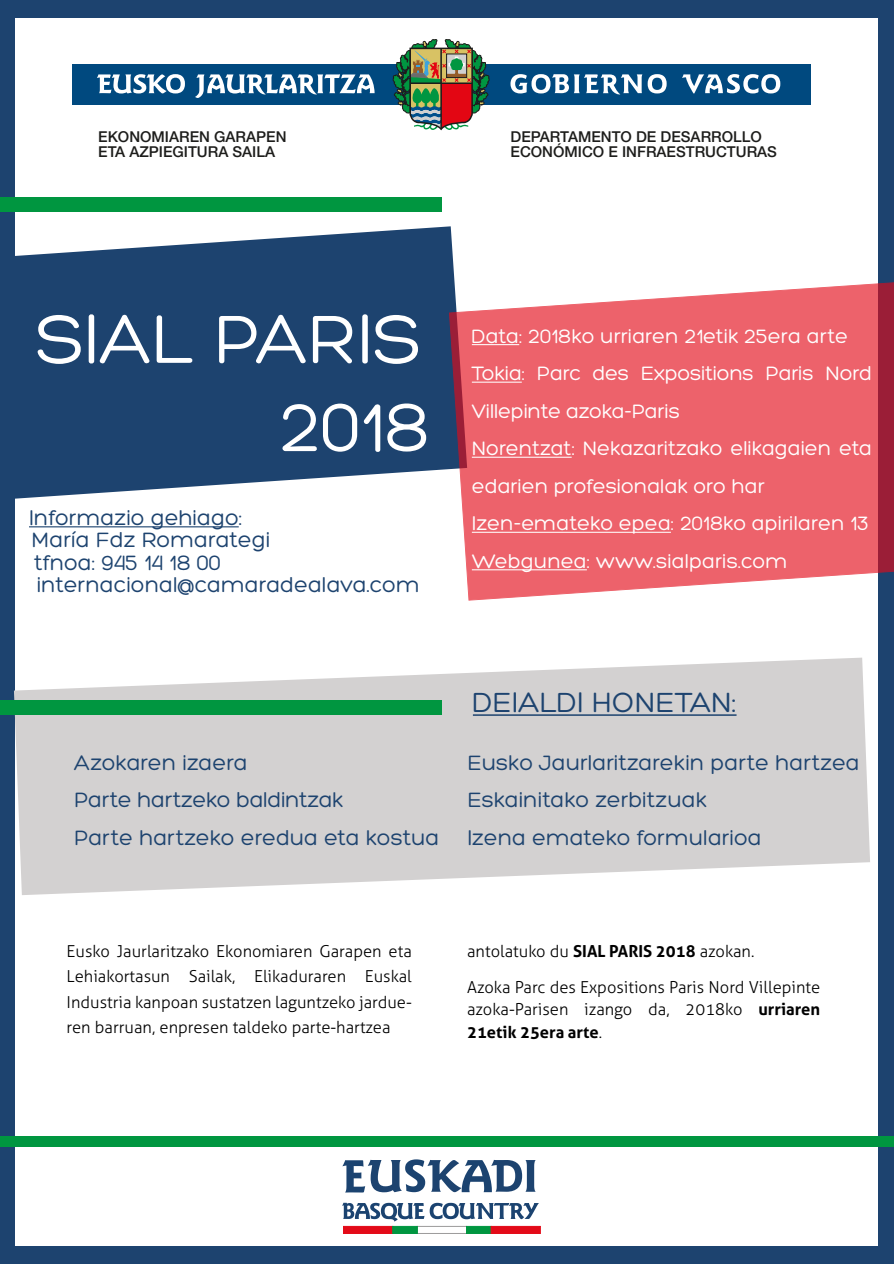
<style>
.page{position:relative;width:894px;height:1264px;background:#fff}
.page>*{position:absolute;margin:0;border:0;box-sizing:border-box;transform-origin:0 0}
.t1{font:73.5px/88.2px "Hero";color:#fff;text-align:right}
.t2{font:30px "Hero";color:#1d436f}
.t3{font:22.5px/37.5px "Hero";color:#1d436f}
.t4{font:21px/37.5px "Hero";letter-spacing:-.005em;color:#fff}
.t5{font:300 16.5px/25.5px "Aller";color:#000}
.t6{font:500 15px/15px "Helvetica Neue";color:#1d1d1b}
.s1{font-weight:700}
</style>
<div class="page">
<div style="left:0;top:0;width:893px;height:1263px;background:#1d436f"></div>
<div style="left:15px;top:18px;width:862px;height:1226px;background:#fff"></div>
<div style="left:0;top:197px;width:442px;height:15px;background:#009640"></div>
<svg style="left:342px;top:1202px;width:198px;height:31px"></svg>
<svg style="left:342px;top:1159px;width:193px;height:33px"></svg>
<div style="left:0;top:1136px;width:893px;height:10px;background:#009640"></div>
<svg style="left:15px;top:226px;width:440px;height:273px;background:#36587f"></svg>
<svg style="left:449px;top:281px;width:444px;height:319px;background:#e96f78"></svg>
<hr style="left:471px;top:344px;width:48px;height:1px;background:#fff">
<hr style="left:471px;top:381px;width:50px;height:1px;background:#fff">
<hr style="left:471px;top:456px;width:100px;height:1px;background:#fff">
<hr style="left:471px;top:531px;width:199px;height:1px;background:#fff">
<hr style="left:471px;top:569px;width:115px;height:1px;background:#fff">
<svg style="left:14px;top:657px;width:855px;height:237px;background:#d8d6d6"></svg>
<div style="left:0;top:699px;width:442px;height:15px;background:#009640"></div>
<hr style="left:472px;top:714px;width:264px;height:1px;background:#1d436f">
<div style="left:72px;top:64px;width:737px;height:40px;background:#00497f"></div>
<svg style="left:97px;top:74px;width:88px;height:19px"></svg>
<svg style="left:195px;top:74px;width:179px;height:24px"></svg>
<svg style="left:510px;top:74px;width:156px;height:21px"></svg>
<svg style="left:682px;top:74px;width:98px;height:19px"></svg>
<svg style="left:392px;top:39px;width:98px;height:92px"></svg>
<hr style="left:29px;top:526px;width:210px;height:1px;background:#1d436f">
<p class="t6" style="left:98px;top:129px;width:190px">EKONOMIAREN GARAPEN<br>ETA AZPIEGITURA SAILA</p>
<p class="t6" style="left:510px;top:129px;width:268px">DEPARTAMENTO DE DESARROLLO<br>ECONÓMICO E INFRAESTRUCTURAS</p>
<h1 class="t1" style="left:36px;top:295px;width:395px">SIAL PARIS<br>2018</h1>
<h3 class="t3" style="left:29px;top:506px;width:392px;line-height:22.5px">Informazio gehiago:<br>María Fdz Romarategi<br>tfnoa: 945 14 18 00 internacional@camaradealava.com</h3>
<p class="t4" style="left:471px;top:317px;width:401px">Data: 2018ko urriaren 21etik 25era arte Tokia: Parc des Expositions Paris Nord Villepinte azoka-Paris<br>Norentzat: Nekazaritzako elikagaien eta edarien profesionalak oro har Izen-emateko epea: 2018ko apirilaren 13<br>Webgunea: www.sialparis.com</p>
<h2 class="t2" style="left:472px;top:687px;width:265px">DEIALDI HONETAN:</h2>
<h3 class="t3" style="left:74px;top:743px;width:367px">Azokaren izaera<br>Parte hartzeko baldintzak<br>Parte hartzeko eredua eta kostua</h3>
<h3 class="t3" style="left:467px;top:743px;width:394px">Eusko Jaurlaritzarekin parte hartzea<br>Eskainitako zerbitzuak<br>Izena emateko formularioa</h3>
<p class="t5" style="left:67px;top:937px;width:346px;text-align:justify">Eusko Jaurlaritzako Ekonomiaren Garapen eta Lehiakortasun Sailak, Elikaduraren Euskal Industria kanpoan sustatzen laguntzeko jardue&shy;ren barruan, enpresen taldeko parte-hartzea</p>
<p class="t5" style="left:467px;top:932px;width:354px;line-height:36px">antolatuko du <span class="s1">SIAL PARIS 2018</span> azokan.<br>Azoka Parc des Expositions Paris Nord Villepinte</p>
<p class="t5" style="left:467px;top:998px;width:354px;line-height:22.5px">azoka-Parisen izango da, 2018ko <span class="s1">urriaren<br>21etik 25era arte</span>.</p>
</div>
